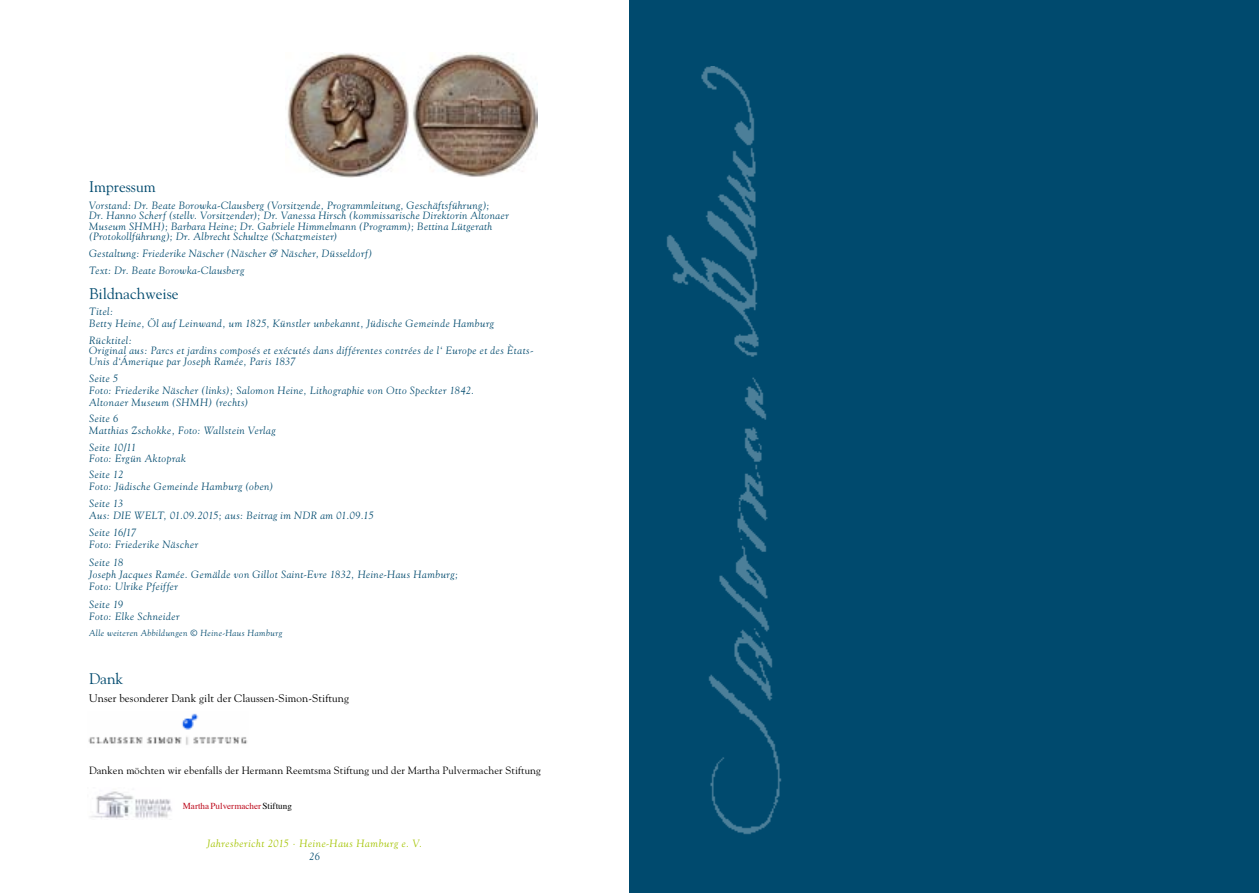
<style>
.page{position:relative;width:1259px;height:893px;background:#fff}
.page>*{position:absolute;margin:0;border:0;box-sizing:border-box;transform-origin:0 0}
.t1{font:15.3px "Goudy";color:#004a6e}
.t2{font:10.95px "Goudy";letter-spacing:.01em;color:#000}
.t3{font:italic 10.5px/12px "Goudy";letter-spacing:.045em;color:#004a6e}
.t4{font:10.5px "Goudy";letter-spacing:.01em;color:#000}
.t5{font:italic 10.5px "Goudy";letter-spacing:.055em;color:#a4c400}
.t6{font:9.15px "Times";color:#bd0a1c}
.t7{font:italic 8.85px "Goudy";letter-spacing:.055em;color:#004a6e}
.s1{font-family:"Meta OT Norm";font-style:normal}
.s2{color:#000}
</style>
<div class="page">
<img style="left:88px;top:713px;width:160px;height:32px">
<img style="left:90px;top:791px;width:82px;height:28px">
<img style="left:287px;top:52px;width:251px;height:126px">
<div style="left:629px;top:0;width:630px;height:893px;background:#004a6e"></div>
<img style="left:666px;top:66px;width:116px;height:769px">
<h1 class="t1" style="left:89px;top:177px;width:68px">Impressum</h1>
<p class="t3" style="left:89px;top:200px;width:421px;line-height:10.5px">Vorstand: Dr. Beate Borowka-Clausberg (Vorsitzende, Programmleitung, Geschäftsführung);<br>Dr. Hanno Scherf (stellv. Vorsitzender); Dr. Vanessa Hirsch (kommissarische Direktorin Altonaer Museum SHMH); Barbara Heine; Dr. Gabriele Himmelmann (Programm); Bettina Lütgerath (Protokollführung); Dr. Albrecht Schultze (Schatzmeister)</p>
<p class="t3" style="left:89px;top:245px;width:285px;line-height:16.8px">Gestaltung: Friederike Näscher (Näscher &amp; Näscher, Düsseldorf)<br>Text: Dr. Beate Borowka-Clausberg</p>
<h1 class="t1" style="left:89px;top:284px;width:91px">Bildnachweise</h1>
<p class="t3" style="left:89px;top:305px;width:406px">Titel:<br>Betty Heine, Öl auf Leinwand, um 1825, Künstler unbekannt, Jüdische Gemeinde Hamburg</p>
<p class="t3" style="left:89px;top:335px;width:446px;line-height:10.5px">Rücktitel:<br>Original aus: Parcs et jardins composés et exécutés dans différentes contrées de l‘ Europe et des Ètats-<br>Unis d‘Ámerique par Joseph Ramée, Paris 1837</p>
<p class="t3" style="left:89px;top:372px;width:387px">Seite 5<br>Foto: Friederike Näscher (links); Salomon Heine, Lithographie von Otto Speckter 1842.<br>Altonaer Museum (SHMH) (rechts)</p>
<p class="t3" style="left:89px;top:413px;width:188px">Seite 6<br>Matthias Zschokke, Foto: Wallstein Verlag</p>
<p class="t3" style="left:89px;top:442px;width:98px;line-height:10.5px">Seite 10/11<br>Foto: Ergün Aktoprak</p>
<p class="t3" style="left:89px;top:468px;width:186px">Seite 12<br>Foto: Jüdische Gemeinde Hamburg (oben)</p>
<p class="t3" style="left:89px;top:497px;width:286px">Seite 13<br>Aus: DIE WELT, 01.09.2015; aus: Beitrag im NDR am 01.09.15</p>
<p class="t3" style="left:89px;top:526px;width:111px">Seite 16/17<br>Foto: Friederike Näscher</p>
<p class="t3" style="left:89px;top:556px;width:371px">Seite 18<br>Joseph Jacques Ramée. Gemälde von Gillot Saint-Evre 1832, Heine-Haus Hamburg;<br>Foto: Ulrike Pfeiffer</p>
<p class="t3" style="left:89px;top:598px;width:92px">Seite 19<br>Foto: Elke Schneider</p>
<p class="t7" style="left:89px;top:628px;width:194px">Alle weiteren Abbildungen <span class="s1">©</span> Heine-Haus Hamburg</p>
<h1 class="t1" style="left:89px;top:669px;width:36px">Dank</h1>
<p class="t2" style="left:89px;top:691px;width:261px">Unser besonderer Dank gilt der Claussen-Simon-Stiftung</p>
<p class="t4" style="left:89px;top:764px;width:453px">Danken möchten wir ebenfalls der Hermann Reemtsma Stiftung und der Martha Pulvermacher Stiftung</p>
<p class="t6" style="left:183px;top:797px;width:110px">Martha Pulvermacher <span class="s2">Stiftung</span></p>
<p class="t5" style="left:207px;top:837px;width:217px">Jahresbericht 2015 · Heine-Haus Hamburg e. V.</p>
<p class="t3" style="left:309px;top:850px;width:12px">26</p>
</div>
